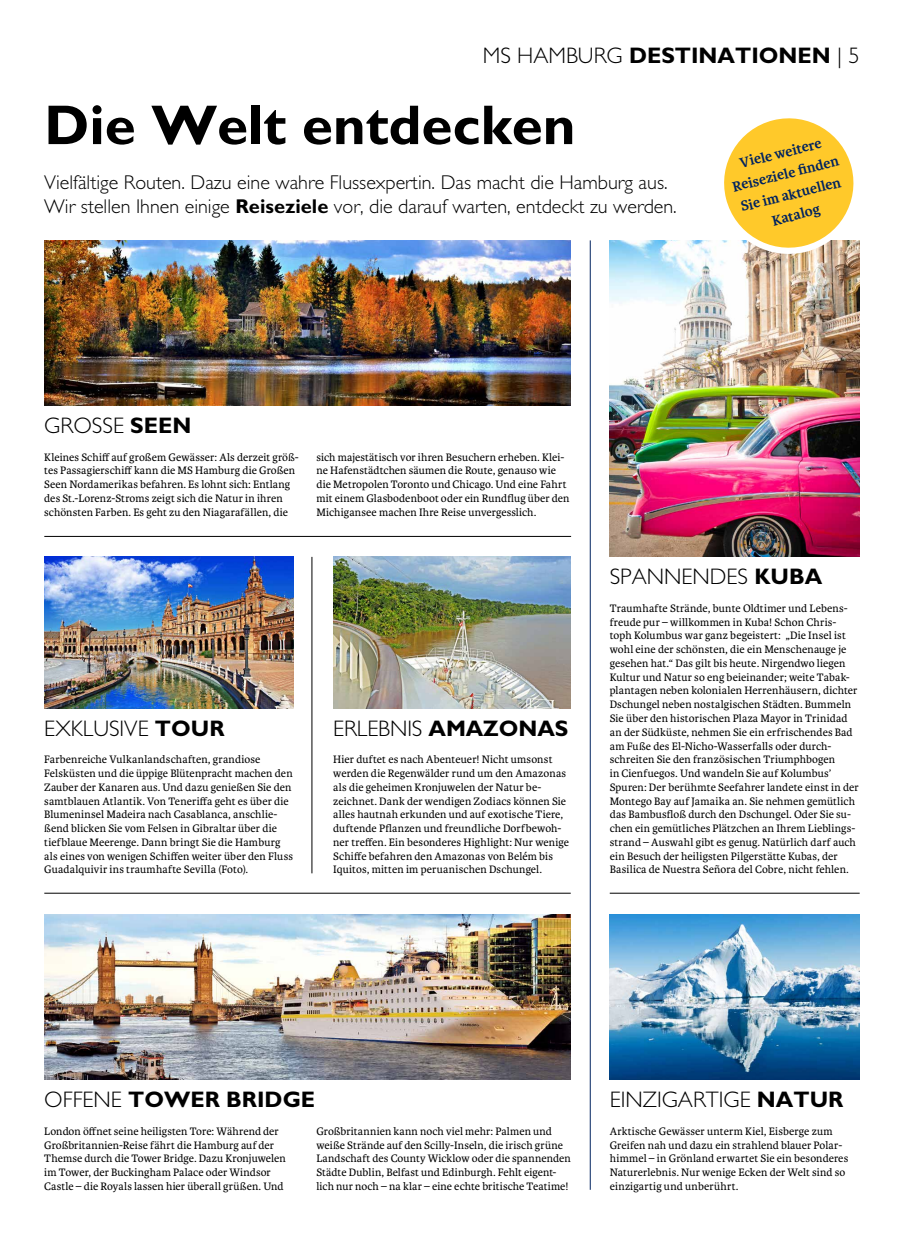
<style>
.page{position:relative;width:904px;height:1241px;background:#fff}
.page>*{position:absolute;margin:0;border:0;box-sizing:border-box;transform-origin:0 0}
.t1{font:700 56.25px "Gill Alt One";color:#000}
.t2{font:300 22.5px "Gill Alt One";color:#000}
.t3{font:700 22.5px "Gill Alt One";color:#000}
.t4{font:300 20px/24px "Gill Alt One";color:#000}
.t5{font:700 15px/21.2px "Karmina";color:#00235f;text-align:center}
.t6{font:11.5px/13.8px "Karmina";letter-spacing:.01em;color:#000}
.s1{font-weight:300}
.s2{font-weight:700}
</style>
<div class="page">
<img style="left:44px;top:240px;width:526px;height:165px">
<hr style="left:44px;top:536px;width:527px;height:1px;background:#000">
<img style="left:44px;top:914px;width:526px;height:165px">
<img style="left:44px;top:557px;width:249px;height:151px">
<hr style="left:311px;top:557px;width:1px;height:316px;background:#000">
<img style="left:333px;top:557px;width:237px;height:151px">
<img style="left:609px;top:240px;width:250px;height:317px">
<img style="left:609px;top:914px;width:250px;height:165px">
<hr style="left:590px;top:240px;width:1px;height:949px;background:#00235f">
<hr style="left:44px;top:892px;width:526px;height:1px;background:#000">
<hr style="left:609px;top:892px;width:250px;height:1px;background:#000">
<svg style="left:714px;top:118px;width:146px;height:140px"></svg>
<h2 class="t3" style="left:483px;top:42px;width:378px"><span class="s1">MS HAMBURG</span> DESTINATIONEN <span class="s1">| 5</span></h2>
<h1 class="t1" style="left:44px;top:92px;width:533px">Die Welt entdecken</h1>
<h3 class="t4" style="left:44px;top:170px;width:634px">Vielfältige Routen. Dazu eine wahre Flussexpertin. Das macht die Hamburg aus.<br>Wir stellen Ihnen einige <span class="s2">Reiseziele</span> vor, die darauf warten, entdeckt zu werden.</h3>
<h3 class="t5" style="left:725px;top:156px;width:111px;rotate:-14deg">Viele weitere<br>Reiseziele fi nden<br>Sie im aktuellen<br>Katalog</h3>
<h2 class="t2" style="left:44px;top:413px;width:149px">GROSSE <span class="s2">SEEN</span></h2>
<p class="t6" style="left:44px;top:450px;width:256px">Kleines Schiff auf großem Gewässer: Als derzeit größ&shy;tes Passagierschiff kann die MS Hamburg die Großen Seen Nordamerikas befahren. Es lohnt sich: Entlang des St.-Lorenz-Stroms zeigt sich die Natur in ihren schönsten Farben. Es geht zu den Niagarafällen, die</p>
<p class="t6" style="left:316px;top:450px;width:255px">sich majestätisch vor ihren Besuchern erheben. Klei&shy;ne Hafenstädtchen säumen die Route, genauso wie die Metropolen Toronto und Chicago. Und eine Fahrt mit einem Glasbodenboot oder ein Rundflug über den Michigansee machen Ihre Reise unvergesslich.</p>
<h2 class="t2" style="left:44px;top:715px;width:182px">EXKLUSIVE <span class="s2">TOUR</span></h2>
<h2 class="t2" style="left:333px;top:715px;width:237px">ERLEBNIS <span class="s2">AMAZONAS</span></h2>
<p class="t6" style="left:44px;top:752px;width:250px">Farbenreiche Vulkanlandschaften, grandiose Felsküsten und die üppige Blütenpracht machen den Zauber der Kanaren aus. Und dazu genießen Sie den samtblauen Atlantik. Von Teneriffa geht es über die Blumeninsel Madeira nach Casablanca, anschlie&shy;ßend blicken Sie vom Felsen in Gibraltar über die tiefblaue Meerenge. Dann bringt Sie die Hamburg als eines von wenigen Schiffen weiter über den Fluss Guadalquivir ins traumhafte Sevilla (Foto).</p>
<p class="t6" style="left:333px;top:752px;width:237px">Hier duftet es nach Abenteuer! Nicht umsonst werden die Regenwälder rund um den Amazonas als die geheimen Kronjuwelen der Natur be&shy;zeichnet. Dank der wendigen Zodiacs können Sie alles hautnah erkunden und auf exotische Tiere, duftende Pflanzen und freundliche Dorfbewoh&shy;ner treffen. Ein besonderes Highlight: Nur wenige Schiffe befahren den Amazonas von Belém bis Iquitos, mitten im peruanischen Dschungel.</p>
<h2 class="t2" style="left:609px;top:564px;width:214px">SPANNENDES <span class="s2">KUBA</span></h2>
<p class="t6" style="left:609px;top:601px;width:250px">Traumhafte Strände, bunte Oldtimer und Lebens&shy;freude pur – willkommen in Kuba! Schon Chris&shy;toph Kolumbus war ganz begeistert: „Die Insel ist wohl eine der schönsten, die ein Menschenauge je gesehen hat.“ Das gilt bis heute. Nirgendwo liegen Kultur und Natur so eng beieinander; weite Tabak&shy;plantagen neben kolonialen Herrenhäusern, dichter Dschungel neben nostalgischen Städten. Bummeln Sie über den historischen Plaza Mayor in Trinidad an der Südküste, nehmen Sie ein erfrischendes Bad am Fuße des El-Nicho-Wasserfalls oder durch&shy;schreiten Sie den französischen Triumphbogen<br>in Cienfuegos. Und wandeln Sie auf Kolumbus’ Spuren: Der berühmte Seefahrer landete einst in der Montego Bay auf Jamaika an. Sie nehmen gemütlich das Bambusfloß durch den Dschungel. Oder Sie su&shy;chen ein gemütliches Plätzchen an Ihrem Lieblings&shy;strand – Auswahl gibt es genug. Natürlich darf auch ein Besuch der heiligsten Pilgerstätte Kubas, der Basilica de Nuestra Señora del Cobre, nicht fehlen.</p>
<h2 class="t3" style="left:44px;top:1086px;width:272px"><span class="s1">OFFENE</span> TOWER BRIDGE</h2>
<p class="t6" style="left:44px;top:1124px;width:243px">London öffnet seine heiligsten Tore: Während der Großbritannien-Reise fährt die Hamburg auf der Themse durch die Tower Bridge. Dazu Kronjuwelen im Tower, der Buckingham Palace oder Windsor Castle – die Royals lassen hier überall grüßen. Und</p>
<p class="t6" style="left:316px;top:1124px;width:256px">Großbritannien kann noch viel mehr: Palmen und weiße Strände auf den Scilly-Inseln, die irisch grüne Landschaft des County Wicklow oder die spannenden Städte Dublin, Belfast und Edinburgh. Fehlt eigent&shy;lich nur noch – na klar – eine echte britische Teatime!</p>
<h2 class="t2" style="left:609px;top:1086px;width:235px">EINZIGARTIGE <span class="s2">NATUR</span></h2>
<p class="t6" style="left:609px;top:1124px;width:240px">Arktische Gewässer unterm Kiel, Eisberge zum Greifen nah und dazu ein strahlend blauer Polar&shy;himmel – in Grönland erwartet Sie ein besonderes Naturerlebnis. Nur wenige Ecken der Welt sind so einzigartig und unberührt.</p>
</div>
